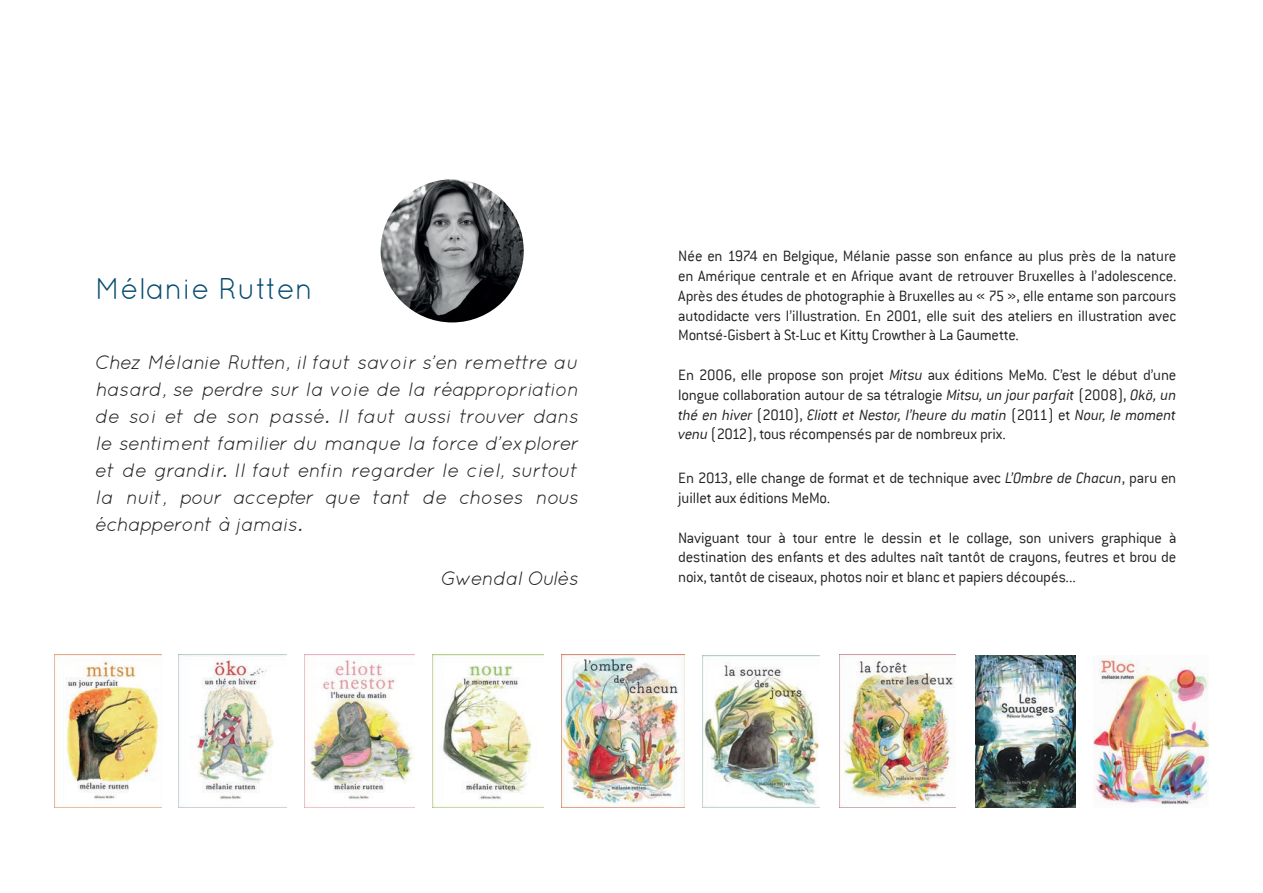
<style>
.page{position:relative;width:1263px;height:893px;background:#fff}
.page>*{position:absolute;margin:0;border:0;box-sizing:border-box;transform-origin:0 0}
.t1{font:30px "Quicksand";color:#084c70}
.t2{font:italic 19.5px/27px "Quicksand";letter-spacing:-.03em;color:#231f20;text-align:justify}
.t3{font:italic 19.5px "Quicksand";letter-spacing:-.05em;color:#231f20}
.t4{font:300 16.5px/19.8px "Conduit ITC";letter-spacing:-.015em;color:#231f20;text-align:justify}
.s1{font-style:italic}
</style>
<div class="page">
<img style="left:703px;top:655px;width:116px;height:152px">
<img style="left:54px;top:654px;width:108px;height:153px">
<img style="left:179px;top:654px;width:107px;height:153px">
<img style="left:304px;top:654px;width:111px;height:153px">
<img style="left:432px;top:654px;width:111px;height:153px">
<img style="left:1093px;top:655px;width:116px;height:150px">
<img style="left:839px;top:654px;width:117px;height:153px">
<img style="left:562px;top:654px;width:122px;height:153px">
<img style="left:381px;top:179px;width:143px;height:143px;border-radius:72px">
<img style="left:976px;top:655px;width:99px;height:152px">
<h1 class="t1" style="left:95px;top:272px;width:220px">Mélanie Rutten</h1>
<p class="t2" style="left:95px;top:349px;width:485px">Chez Mélanie Rutten, il faut savoir s’en remettre au hasard, se perdre sur la voie de la réappropriation de soi et de son passé. Il faut aussi trouver dans le sentiment familier du manque la force d’explorer et de grandir. Il faut enfin regarder le ciel, surtout la nuit, pour accepter que tant de choses nous échapperont à jamais.</p>
<p class="t3" style="left:441px;top:567px;width:139px">Gwendal Oulès</p>
<p class="t4" style="left:678px;top:246px;width:500px">Née en 1974 en Belgique, Mélanie passe son enfance au plus près de la nature en Amérique centrale et en Afrique avant de retrouver Bruxelles à l’adolescence.<br>Après des études de photographie à Bruxelles au « 75 », elle entame son parcours autodidacte vers l’illustration. En 2001, elle suit des ateliers en illustration avec Montsé-Gisbert à St-Luc et Kitty Crowther à La Gaumette.</p>
<p class="t4" style="left:678px;top:365px;width:500px">En 2006, elle propose son projet <span class="s1">Mitsu</span> aux éditions MeMo. C’est le début d’une longue collaboration autour de sa tétralogie <span class="s1">Mitsu, un jour parfait</span> (2008), <span class="s1">Okö, un thé en hiver</span> (2010), <span class="s1">Eliott et Nestor, l’heure du matin</span> (2011) et <span class="s1">Nour, le moment venu</span> (2012), tous récompensés par de nombreux prix.</p>
<p class="t4" style="left:678px;top:468px;width:500px">En 2013, elle change de format et de technique avec <span class="s1">L’Ombre de Chacun</span>, paru en juillet aux éditions MeMo.</p>
<p class="t4" style="left:678px;top:527px;width:500px">Naviguant tour à tour entre le dessin et le collage, son univers graphique à destination des enfants et des adultes naît tantôt de crayons, feutres et brou de noix, tantôt de ciseaux, photos noir et blanc et papiers découpés...</p>
</div>
